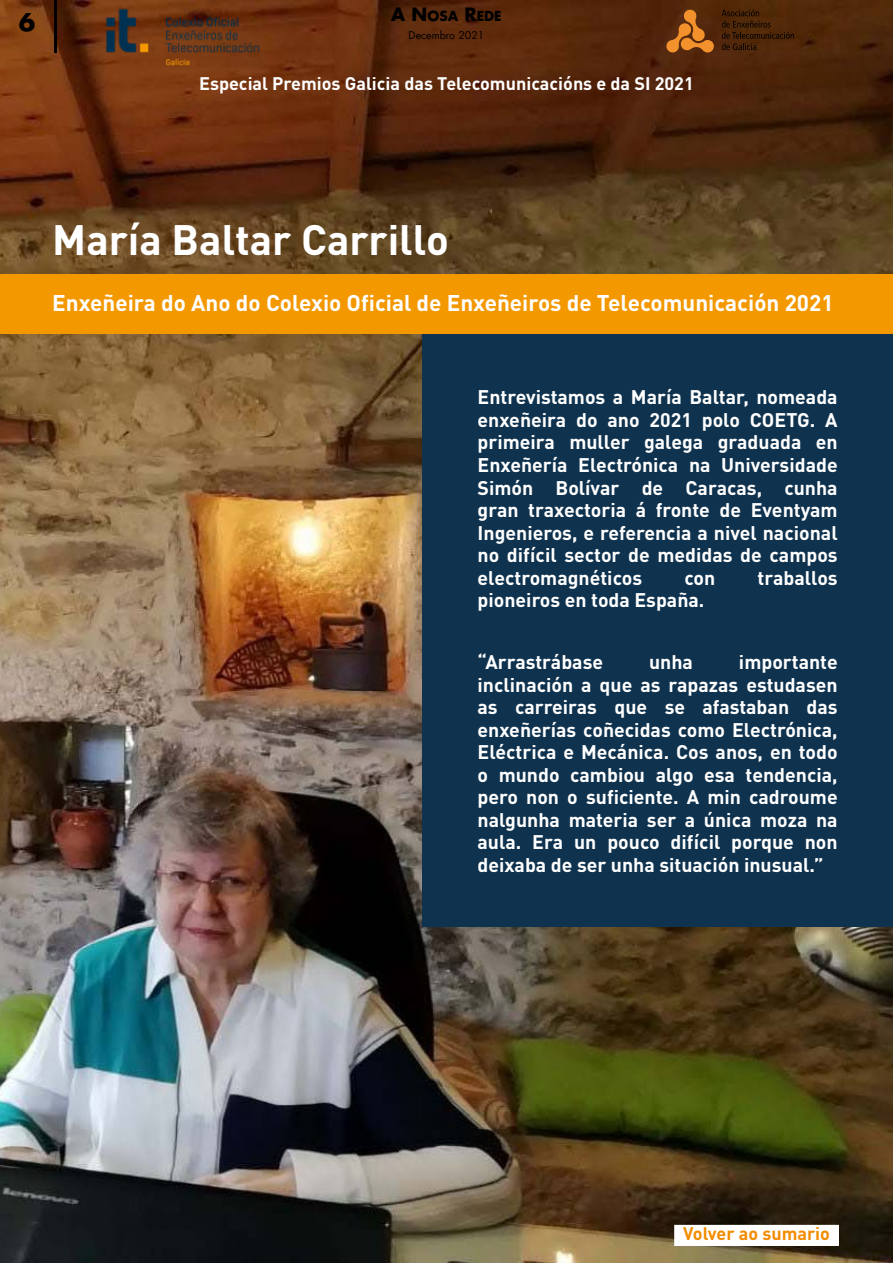
<style>
.page{position:relative;width:893px;height:1263px;background:#fff}
.page>*{position:absolute;margin:0;border:0;box-sizing:border-box;transform-origin:0 0}
.t1{font:700 42px "DIN Pro";color:#fff}
.t2{font:700 24px "Futura LT";color:#000}
.t3{font:700 22.5px "DIN Pro";color:#fff}
.t4{font:700 19.5px/22.5px "DIN Pro";color:#fff;text-align:justify}
.t5{font:700 18px "DIN Pro";color:#fff}
.t6{font:700 18px "DIN Pro";color:#f28c00}
.t7{font:700 13.5px "Futura LT";color:#000}
.t8{font:10.5px "Futura LT";color:#000}
.s1{font-size:18px}
</style>
<div class="page">
<img style="left:0;top:0;width:893px;height:1263px">
<img style="left:99px;top:5px;width:170px;height:66px">
<svg style="left:666px;top:10px;width:49px;height:42px;background:#965319"></svg>
<svg style="left:721px;top:10px;width:73px;height:40px;background:#472307"></svg>
<div style="left:0;top:274px;width:893px;height:60px;background:#f49800"></div>
<div style="left:422px;top:334px;width:471px;height:593px;background:#0f324e"></div>
<hr style="left:54px;top:0;width:3px;height:52px;background:#000">
<div style="left:675px;top:1225px;width:163px;height:20px;background:#fff"></div>
<p class="t2" style="left:19px;top:6px;width:18px">6</p>
<p class="t7" style="left:391px;top:7px;width:112px"><span class="s1">A N</span>OSA <span class="s1">R</span>EDE</p>
<p class="t8" style="left:409px;top:29px;width:77px">Decembro 2021</p>
<p class="t5" style="left:199px;top:70px;width:496px">Especial Premios Galicia das Telecomunicacións e da SI 2021</p>
<h1 class="t1" style="left:52px;top:207px;width:398px">María Baltar Carrillo</h1>
<p class="t3" style="left:52px;top:285px;width:783px">Enxeñeira do Ano do Colexio Oficial de Enxeñeiros de Telecomunicación 2021</p>
<p class="t4" style="left:478px;top:385px;width:362px">Entrevistamos a María Baltar, nomeada enxeñeira do ano 2021 polo COETG. A primeira muller galega graduada en Enxeñería Electrónica na Universidade Simón Bolívar de Caracas, cunha gran traxectoria á fronte de Eventyam Ingenieros, e referencia a nivel nacional no difícil sector de medidas de campos electromagnéticos</p>
<p class="t4" style="left:684px;top:565px;width:32px">con</p>
<p class="t4" style="left:758px;top:565px;width:82px">traballos</p>
<p class="t4" style="left:478px;top:587px;width:228px">pioneiros en toda España.</p>
<p class="t4" style="left:478px;top:649px;width:127px">“Arrastrábase</p>
<p class="t4" style="left:649px;top:649px;width:45px">unha</p>
<p class="t4" style="left:478px;top:649px;width:362px;text-indent:261px">importante inclinación a que as rapazas estudasen as carreiras que se afastaban das enxeñerías coñecidas como Electrónica, Eléctrica e Mecánica. Cos anos, en todo o mundo cambiou algo esa tendencia, pero non o suficiente. A min cadroume nalgunha materia ser a única moza na aula. Era un pouco difícil porque non deixaba de ser unha situación inusual.”</p>
<p class="t6" style="left:683px;top:1219px;width:148px">Volver ao sumario</p>
</div>
